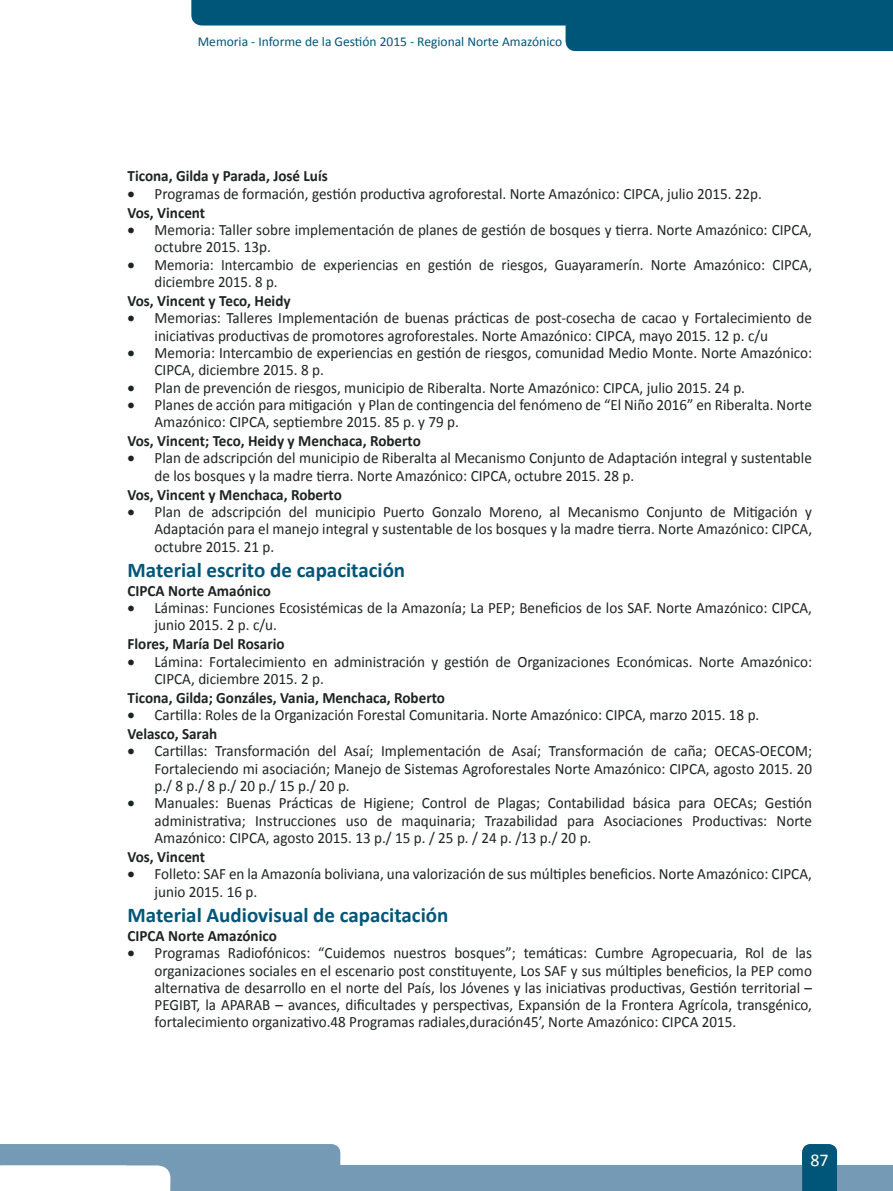
<style>
.page{position:relative;width:893px;height:1191px;background:#fff}
.page>*{position:absolute;margin:0;border:0;box-sizing:border-box;transform-origin:0 0}
.t1{font:700 21px "Calibri";color:#005678}
.t2{font:18px "Calibri";color:#fff}
.t3{font:15.75px/17.2px "Calibri";color:#1c2421;scale:.96 1}
.t4{font:700 15.75px "Calibri";color:#1c2421;scale:.96 1}
.t5{font:15.75px/17.2px "Calibri";color:#1c2421;scale:.94 1}
.t6{font:13.5px "Calibri";color:#005678}
.s1{font-weight:700}
</style>
<div class="page">
<div style="left:128px;top:1165px;width:765px;height:26px;background:#759ab6"></div>
<svg style="left:0;top:1144px;width:340px;height:47px"></svg>
<div style="left:802px;top:1144px;width:35px;height:47px;background:#005678"></div>
<svg style="left:191px;top:0;width:702px;height:51px"></svg>
<p class="t6" style="left:198px;top:33px;width:366px">Memoria - Informe de la Gestión 2015 - Regional Norte Amazónico</p>
<p class="t4" style="left:128px;top:166px;width:210px">Ticona, Gilda y Parada, José Luís</p>
<p class="t3" style="left:128px;top:184px;width:662px;line-height:18.9px">• Programas de formación, gestión productiva agroforestal. Norte Amazónico: CIPCA, julio 2015. 22p.<br><span class="s1">Vos, Vincent</span></p>
<p class="t3" style="left:155px;top:221px;width:686px;text-indent:-27px">• Memoria: Taller sobre implementación de planes de gestión de bosques y tierra. Norte Amazónico: CIPCA, octubre 2015. 13p.</p>
<p class="t5" style="left:155px;top:256px;width:701px;text-indent:-27px">• Memoria: Intercambio de experiencias en gestión de riesgos, Guayaramerín. Norte Amazónico: CIPCA, diciembre 2015. 8 p.</p>
<p class="t4" style="left:128px;top:290px;width:171px">Vos, Vincent y Teco, Heidy</p>
<p class="t3" style="left:155px;top:309px;width:686px;text-indent:-27px">• Memorias: Talleres Implementación de buenas prácticas de post-cosecha de cacao y Fortalecimiento de iniciativas productivas de promotores agroforestales. Norte Amazónico: CIPCA, mayo 2015. 12 p. c/u</p>
<p class="t3" style="left:155px;top:344px;width:686px;text-indent:-27px">• Memoria: Intercambio de experiencias en gestión de riesgos, comunidad Medio Monte. Norte Amazónico:<br>CIPCA, diciembre 2015. 8 p.</p>
<p class="t3" style="left:128px;top:379px;width:645px">• Plan de prevención de riesgos, municipio de Riberalta. Norte Amazónico: CIPCA, julio 2015. 24 p.</p>
<p class="t3" style="left:155px;top:396px;width:686px;text-indent:-27px">• Planes de acción para mitigación y Plan de contingencia del fenómeno de “El Niño 2016” en Riberalta. Norte<br>Amazónico: CIPCA, septiembre 2015. 85 p. y 79 p.</p>
<p class="t4" style="left:128px;top:431px;width:307px">Vos, Vincent; Teco, Heidy y Menchaca, Roberto</p>
<p class="t3" style="left:155px;top:449px;width:686px;text-indent:-27px">• Plan de adscripción del municipio de Riberalta al Mecanismo Conjunto de Adaptación integral y sustentable de los bosques y la madre tierra. Norte Amazónico: CIPCA, octubre 2015. 28 p.</p>
<p class="t4" style="left:128px;top:484px;width:225px">Vos, Vincent y Menchaca, Roberto</p>
<p class="t3" style="left:155px;top:503px;width:686px;text-align:justify;text-indent:-27px">• Plan de adscripción del municipio Puerto Gonzalo Moreno, al Mecanismo Conjunto de Mitigación y Adaptación para el manejo integral y sustentable de los bosques y la madre tierra. Norte Amazónico: CIPCA, octubre 2015. 21 p.</p>
<h1 class="t1" style="left:128px;top:556px;width:279px">Material escrito de capacitación</h1>
<p class="t4" style="left:128px;top:580px;width:151px">CIPCA Norte Amaónico</p>
<p class="t3" style="left:155px;top:599px;width:686px;text-indent:-27px">• Láminas: Funciones Ecosistémicas de la Amazonía; La PEP; Beneficios de los SAF. Norte Amazónico: CIPCA, junio 2015. 2 p. c/u.</p>
<p class="t4" style="left:128px;top:634px;width:165px">Flores, María Del Rosario</p>
<p class="t3" style="left:155px;top:653px;width:686px;text-indent:-27px">• Lámina: Fortalecimiento en administración y gestión de Organizaciones Económicas. Norte Amazónico:<br>CIPCA, diciembre 2015. 2 p.</p>
<p class="t4" style="left:128px;top:687px;width:332px">Ticona, Gilda; Gonzáles, Vania, Menchaca, Roberto</p>
<p class="t3" style="left:128px;top:705px;width:660px;line-height:18.9px">• Cartilla: Roles de la Organización Forestal Comunitaria. Norte Amazónico: CIPCA, marzo 2015. 18 p.<br><span class="s1">Velasco, Sarah</span></p>
<p class="t3" style="left:155px;top:742px;width:686px;text-align:justify;text-indent:-27px">• Cartillas: Transformación del Asaí; Implementación de Asaí; Transformación de caña; OECAS-OECOM; Fortaleciendo mi asociación; Manejo de Sistemas Agroforestales Norte Amazónico: CIPCA, agosto 2015. 20 p./ 8 p./ 8 p./ 20 p./ 15 p./ 20 p.</p>
<p class="t3" style="left:155px;top:794px;width:686px;text-align:justify;text-indent:-27px">• Manuales: Buenas Prácticas de Higiene; Control de Plagas; Contabilidad básica para OECAs; Gestión administrativa; Instrucciones uso de maquinaria; Trazabilidad para Asociaciones Productivas: Norte Amazónico: CIPCA, agosto 2015. 13 p./ 15 p. / 25 p. / 24 p. /13 p./ 20 p.</p>
<p class="t4" style="left:128px;top:846px;width:82px">Vos, Vincent</p>
<p class="t3" style="left:155px;top:865px;width:686px;text-indent:-27px">• Folleto: SAF en la Amazonía boliviana, una valorización de sus múltiples beneficios. Norte Amazónico: CIPCA, junio 2015. 16 p.</p>
<h1 class="t1" style="left:128px;top:901px;width:322px">Material Audiovisual de capacitación</h1>
<p class="t4" style="left:128px;top:925px;width:157px">CIPCA Norte Amazónico</p>
<p class="t3" style="left:155px;top:944px;width:686px;text-align:justify;text-indent:-27px">• Programas Radiofónicos: “Cuidemos nuestros bosques”; temáticas: Cumbre Agropecuaria, Rol de las organizaciones sociales en el escenario post constituyente, Los SAF y sus múltiples beneficios, la PEP como alternativa de desarrollo en el norte del País, los Jóvenes y las iniciativas productivas, Gestión territorial – PEGIBT, la APARAB – avances, dificultades y perspectivas, Expansión de la Frontera Agrícola, transgénico, fortalecimiento organizativo.48 Programas radiales,duración45’, Norte Amazónico: CIPCA 2015.</p>
<p class="t2" style="left:810px;top:1148px;width:20px">87</p>
</div>
